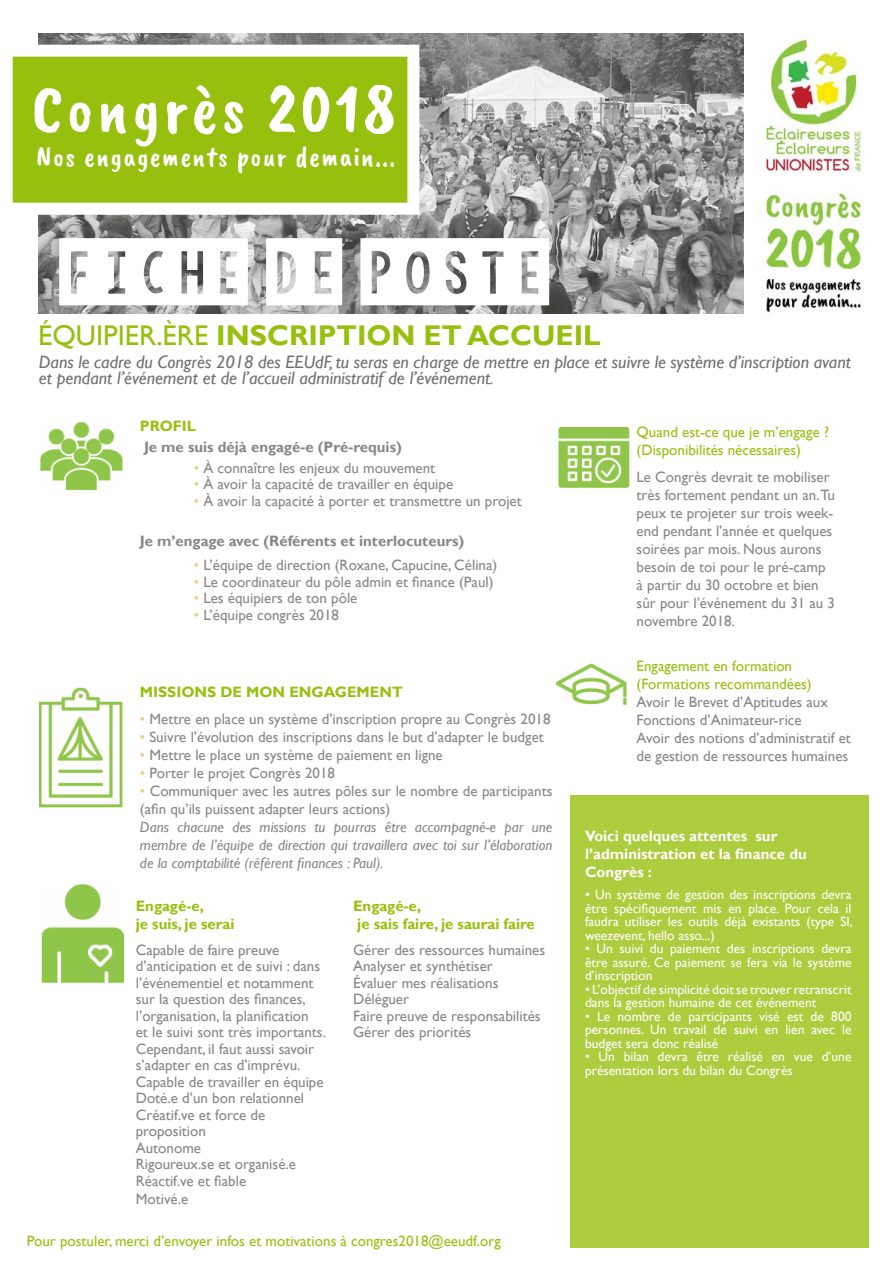
<style>
.page{position:relative;width:893px;height:1263px;background:#fff}
.page>*{position:absolute;margin:0;border:0;box-sizing:border-box;transform-origin:0 0}
.t1{font:90px "KG Defying Gravity";color:#fff}
.t2{font:70.5px "Caveat Brush";letter-spacing:.05em;color:#fff}
.t3{font:700 28.5px "Gill Sans";color:#97c00e}
.t4{font:28.5px "Caveat Brush";letter-spacing:.05em;color:#fff}
.t5{font:italic 18px/16.5px "Gill Sans";color:#706f6f}
.t6{font:15px/16.5px "Gill Sans";color:#878787}
.t7{font:15px/18px "Gill Sans";color:#97c00e}
.t8{font:italic 15px/18px "Gill Sans";color:#878787;text-align:justify}
.t9{font:700 15px/18px "Gill Sans";color:#97c00e}
.t10{font:700 15px "Gill Sans";color:#878787}
.t11{font:700 15px/18px "Gill Sans";color:#fff}
.t12{font:13.5px/13.5px "Gill Sans";color:#fff;text-align:justify}
.s1{font-weight:400}
.s2{color:#f1ce82}
</style>
<div class="page">
<img style="left:38px;top:34px;width:706px;height:279px">
<div style="left:7px;top:51px;width:406px;height:158px;background:#97c00e"></div>
<div style="left:1px;top:45px;width:418px;height:170px;border:12px solid #fff"></div>
<img style="left:40px;top:422px;width:83px;height:68px">
<img style="left:558px;top:427px;width:72px;height:61px">
<img style="left:557px;top:663px;width:70px;height:43px">
<img style="left:39px;top:687px;width:84px;height:121px">
<div style="left:570px;top:795px;width:299px;height:453px;background:#accd3e"></div>
<img style="left:41px;top:884px;width:83px;height:99px">
<img style="left:760px;top:38px;width:104px;height:274px">
<h2 class="t2" style="left:32px;top:68px;width:365px">Congrès 2018</h2>
<h3 class="t4" style="left:37px;top:140px;width:360px">Nos engagements pour demain...</h3>
<h1 class="t1" style="left:60px;top:217px;width:490px">FICHE DE POSTE</h1>
<h3 class="t3" style="left:38px;top:319px;width:564px"><span class="s1">ÉQUIPIER.ÈRE</span> INSCRIPTION ET ACCUEIL</h3>
<p class="t5" style="left:39px;top:354px;width:813px">Dans le cadre du Congrès 2018 des EEUdF, tu seras en charge de mettre en place et suivre le système d’inscription avant et pendant l’événement et de l’accueil administratif de l’événement.</p>
<p class="t9" style="left:140px;top:417px;width:58px">PROFIL</p>
<p class="t10" style="left:144px;top:438px;width:259px">Je me suis déjà engagé-e (Pré-requis)</p>
<p class="t6" style="left:194px;top:460px;width:243px"><span class="s2">•</span> À connaître les enjeux du mouvement</p>
<p class="t6" style="left:194px;top:476px;width:261px"><span class="s2">•</span> À avoir la capacité de travailler en équipe</p>
<p class="t6" style="left:194px;top:493px;width:329px"><span class="s2">•</span> À avoir la capacité à porter et transmettre un projet</p>
<p class="t10" style="left:140px;top:532px;width:326px">Je m’engage avec (Référents et interlocuteurs)</p>
<p class="t6" style="left:194px;top:557px;width:305px"><span class="s2">•</span> L’équipe de direction (Roxane, Capucine, Célina)</p>
<p class="t6" style="left:194px;top:574px;width:301px"><span class="s2">•</span> Le coordinateur du pôle admin et finance (Paul)</p>
<p class="t6" style="left:194px;top:590px;width:165px"><span class="s2">•</span> Les équipiers de ton pôle</p>
<p class="t6" style="left:194px;top:607px;width:147px"><span class="s2">•</span> L’équipe congrès 2018</p>
<p class="t7" style="left:637px;top:423px;width:194px">Quand est-ce que je m’engage ? (Disponibilités nécessaires)</p>
<p class="t6" style="left:637px;top:468px;width:200px;line-height:18px">Le Congrès devrait te mobiliser très fortement pendant un an.Tu peux te projeter sur trois week&shy;end pendant l’année et quelques soirées par mois. Nous aurons besoin de toi pour le pré-camp à partir du 30 octobre et bien sûr pour l’événement du 31 au 3 novembre 2018.</p>
<p class="t7" style="left:637px;top:657px;width:177px">Engagement en formation (Formations recommandées)</p>
<p class="t6" style="left:637px;top:693px;width:216px;line-height:18px">Avoir le Brevet d’Aptitudes aux Fonctions d’Animateur-rice<br>Avoir des notions d’administratif et de gestion de ressources humaines</p>
<p class="t9" style="left:140px;top:683px;width:264px">MISSIONS DE MON ENGAGEMENT</p>
<p class="t6" style="left:140px;top:711px;width:412px"><span class="s2">•</span> Mettre en place un système d’inscription propre au Congrès 2018</p>
<p class="t6" style="left:140px;top:729px;width:405px"><span class="s2">•</span> Suivre l’évolution des inscriptions dans le but d’adapter le budget</p>
<p class="t6" style="left:140px;top:747px;width:304px"><span class="s2">•</span> Mettre le place un système de paiement en ligne</p>
<p class="t6" style="left:140px;top:765px;width:197px"><span class="s2">•</span> Porter le projet Congrès 2018</p>
<p class="t6" style="left:140px;top:782px;width:414px;line-height:18px"><span class="s2">•</span> Communiquer avec les autres pôles sur le nombre de participants (afin qu’ils puissent adapter leurs actions)</p>
<p class="t8" style="left:140px;top:818px;width:414px">Dans chacune des missions tu pourras être accompagné-e par une membre de l’équipe de direction qui travaillera avec toi sur l’élaboration de la comptabilité (référent finances : Paul).</p>
<p class="t11" style="left:585px;top:827px;width:223px">Voici quelques attentes sur l’administration et la finance du<br>Congrès :</p>
<p class="t12" style="left:585px;top:888px;width:269px">• Un système de gestion des inscriptions devra être spécifiquement mis en place. Pour cela il faudra utiliser les outils déjà existants (type SI, weezevent, hello asso...)</p>
<p class="t12" style="left:585px;top:942px;width:268px">• Un suivi du paiement des inscriptions devra être assuré. Ce paiement se fera via le système d’inscription</p>
<p class="t12" style="left:585px;top:983px;width:268px">• L’objectif de simplicité doit se trouver retranscrit dans la gestion humaine de cet événement</p>
<p class="t12" style="left:585px;top:1010px;width:268px">• Le nombre de participants visé est de 800 personnes. Un travail de suivi en lien avec le budget sera donc réalisé</p>
<p class="t12" style="left:585px;top:1050px;width:268px">• Un bilan devra être réalisé en vue d’une présentation lors du bilan du Congrès</p>
<p class="t9" style="left:136px;top:897px;width:100px">Engagé-e,<br>je suis, je serai</p>
<p class="t6" style="left:136px;top:942px;width:192px">Capable de faire preuve d’anticipation et de suivi : dans l’événementiel et notamment sur la question des finances, l’organisation, la planification<br>et le suivi sont très importants.<br>Cependant, il faut aussi savoir s’adapter en cas d’imprévu.<br>Capable de travailler en équipe<br>Doté.e d’un bon relationnel<br>Créatif.ve et force de proposition<br>Autonome<br>Rigoureux.se et organisé.e<br>Réactif.ve et fiable</p>
<p class="t6" style="left:136px;top:1191px;width:54px">Motivé.e</p>
<p class="t9" style="left:353px;top:897px;width:183px">Engagé-e,<br>je sais faire, je saurai faire</p>
<p class="t6" style="left:353px;top:942px;width:194px">Gérer des ressources humaines<br>Analyser et synthétiser<br>Évaluer mes réalisations<br>Déléguer<br>Faire preuve de responsabilités<br>Gérer des priorités</p>
<p class="t7" style="left:27px;top:1233px;width:475px">Pour postuler, merci d’envoyer infos et motivations à congres2018@eeudf.org</p>
</div>
